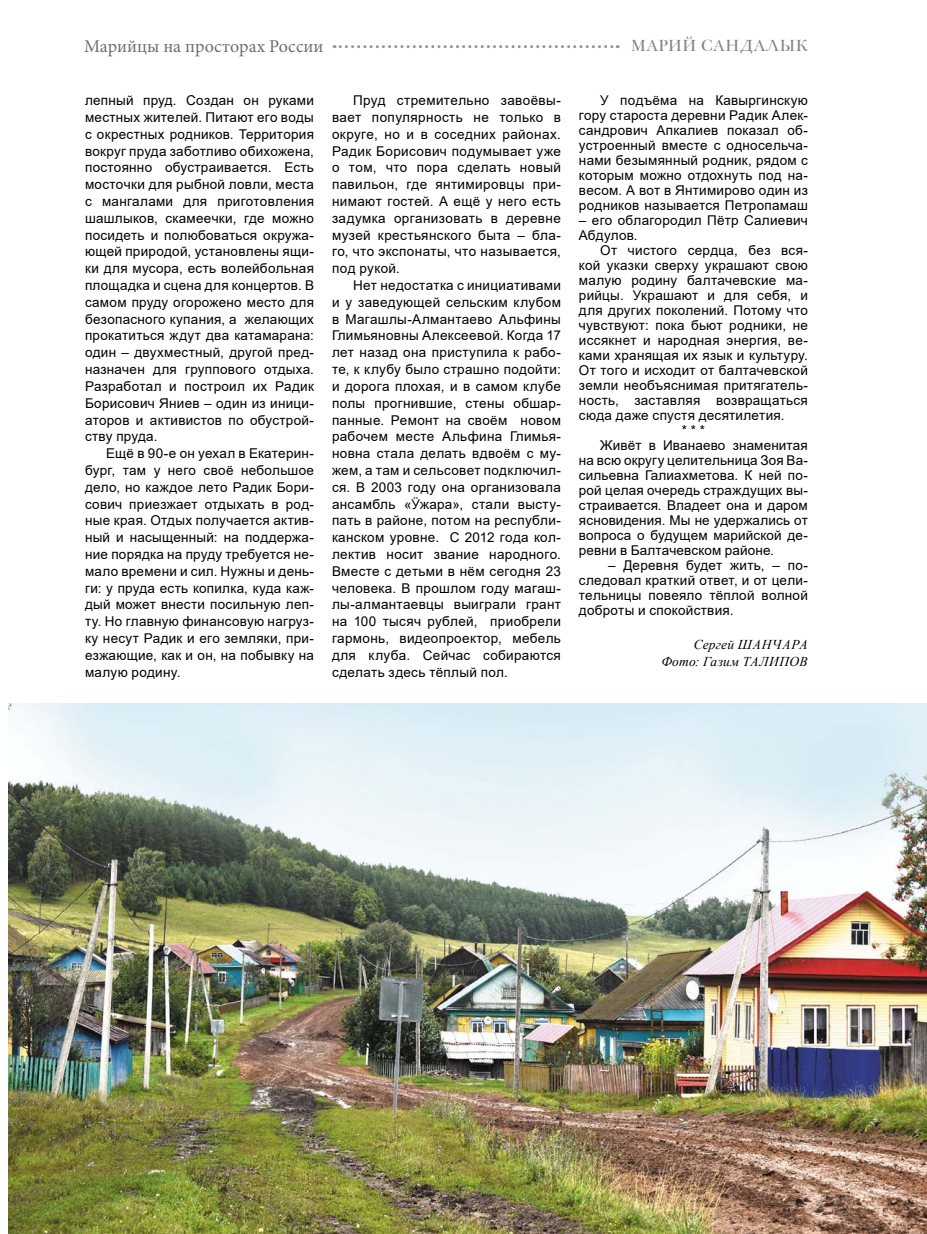
<style>
.page{position:relative;width:927px;height:1234px;background:#fff}
.page>*{position:absolute;margin:0;border:0;box-sizing:border-box;transform-origin:0 0}
.t1{font:18px "Minion Pro";color:#6d6e71}
.t2{font:16.5px "Baskerville BT";letter-spacing:.035em;color:#808285}
.t3{font:13.5px/15px "Arial";letter-spacing:.02em;color:#000;text-align:justify}
.t4{font:italic 13.5px/16.8px "Times New Roman";letter-spacing:.02em;color:#000;text-align:right}
</style>
<div class="page">
<img style="left:9px;top:703px;width:918px;height:530px">
<svg style="left:334px;top:45px;width:284px;height:3px"></svg>
<p class="t1" style="left:84px;top:35px;width:241px">Марийцы на просторах России</p>
<p class="t3" style="left:85px;top:93px;width:230px">лепный пруд. Создан он руками</p>
<p class="t3" style="left:85px;top:110px;width:230px">местных жителей. Питают его воды</p>
<p class="t3" style="left:85px;top:126px;width:230px">с окрестных родников. Территория</p>
<p class="t3" style="left:85px;top:143px;width:230px">вокруг пруда заботливо обихожена,</p>
<p class="t3" style="left:85px;top:160px;width:230px">постоянно обустраивается. Есть</p>
<p class="t3" style="left:85px;top:177px;width:230px">мосточки для рыбной ловли, места</p>
<p class="t3" style="left:85px;top:194px;width:230px">с мангалами для приготовления</p>
<p class="t3" style="left:85px;top:210px;width:231px">шашлыков, скамеечки, где можно</p>
<p class="t3" style="left:85px;top:227px;width:230px">посидеть и полюбоваться окружа-</p>
<p class="t3" style="left:85px;top:244px;width:230px">ющей природой, установлены ящи-</p>
<p class="t3" style="left:85px;top:261px;width:230px">ки для мусора, есть волейбольная</p>
<p class="t3" style="left:85px;top:278px;width:230px">площадка и сцена для концертов. В</p>
<p class="t3" style="left:85px;top:294px;width:230px">самом пруду огорожено место для</p>
<p class="t3" style="left:85px;top:311px;width:230px">безопасного купания, а желающих</p>
<p class="t3" style="left:85px;top:328px;width:230px">прокатиться ждут два катамарана:</p>
<p class="t3" style="left:85px;top:345px;width:230px">один – двухместный, другой пред-</p>
<p class="t3" style="left:85px;top:362px;width:230px">назначен для группового отдыха.</p>
<p class="t3" style="left:85px;top:378px;width:230px">Разработал и построил их Радик</p>
<p class="t3" style="left:85px;top:395px;width:230px">Борисович Яниев – один из иници-</p>
<p class="t3" style="left:85px;top:412px;width:230px">аторов и активистов по обустрой-</p>
<p class="t3" style="left:85px;top:429px;width:74px">ству пруда.</p>
<p class="t3" style="left:106px;top:446px;width:209px">Ещё в 90-е он уехал в Екатерин-</p>
<p class="t3" style="left:85px;top:462px;width:230px">бург, там у него своё небольшое</p>
<p class="t3" style="left:85px;top:479px;width:230px">дело, но каждое лето Радик Бори-</p>
<p class="t3" style="left:85px;top:496px;width:230px">сович приезжает отдыхать в род-</p>
<p class="t3" style="left:85px;top:513px;width:230px">ные края. Отдых получается актив-</p>
<p class="t3" style="left:85px;top:530px;width:230px">ный и насыщенный: на поддержа-</p>
<p class="t3" style="left:85px;top:546px;width:230px">ние порядка на пруду требуется не-</p>
<p class="t3" style="left:85px;top:563px;width:230px">мало времени и сил. Нужны и день-</p>
<p class="t3" style="left:85px;top:580px;width:230px">ги: у пруда есть копилка, куда каж-</p>
<p class="t3" style="left:85px;top:597px;width:230px">дый может внести посильную леп-</p>
<p class="t3" style="left:85px;top:614px;width:230px">ту. Но главную финансовую нагруз-</p>
<p class="t3" style="left:85px;top:630px;width:230px">ку несут Радик и его земляки, при-</p>
<p class="t3" style="left:85px;top:647px;width:230px">езжающие, как и он, на побывку на</p>
<p class="t3" style="left:85px;top:664px;width:97px">малую родину.</p>
<p class="t3" style="left:353px;top:93px;width:209px">Пруд стремительно завоёвы-</p>
<p class="t3" style="left:332px;top:110px;width:230px">вает популярность не только в</p>
<p class="t3" style="left:332px;top:126px;width:230px">округе, но и в соседних районах.</p>
<p class="t3" style="left:332px;top:143px;width:230px">Радик Борисович подумывает уже</p>
<p class="t3" style="left:332px;top:160px;width:230px">о том, что пора сделать новый</p>
<p class="t3" style="left:332px;top:177px;width:230px">павильон, где янтимировцы при-</p>
<p class="t3" style="left:332px;top:194px;width:230px">нимают гостей. А ещё у него есть</p>
<p class="t3" style="left:332px;top:210px;width:230px">задумка организовать в деревне</p>
<p class="t3" style="left:332px;top:227px;width:230px">музей крестьянского быта – бла-</p>
<p class="t3" style="left:332px;top:244px;width:230px">го, что экспонаты, что называется,</p>
<p class="t3" style="left:332px;top:261px;width:70px">под рукой.</p>
<p class="t3" style="left:353px;top:278px;width:209px">Нет недостатка с инициативами</p>
<p class="t3" style="left:332px;top:294px;width:230px">и у заведующей сельским клубом</p>
<p class="t3" style="left:332px;top:311px;width:230px">в Магашлы-Алмантаево Альфины</p>
<p class="t3" style="left:332px;top:328px;width:230px">Глимьяновны Алексеевой. Когда 17</p>
<p class="t3" style="left:332px;top:345px;width:230px">лет назад она приступила к рабо-</p>
<p class="t3" style="left:332px;top:362px;width:230px">те, к клубу было страшно подойти:</p>
<p class="t3" style="left:332px;top:378px;width:230px">и дорога плохая, и в самом клубе</p>
<p class="t3" style="left:332px;top:395px;width:230px">полы прогнившие, стены обшар-</p>
<p class="t3" style="left:332px;top:412px;width:230px">панные. Ремонт на своём новом</p>
<p class="t3" style="left:332px;top:429px;width:230px">рабочем месте Альфина Глимья-</p>
<p class="t3" style="left:332px;top:446px;width:230px">новна стала делать вдвоём с му-</p>
<p class="t3" style="left:332px;top:462px;width:230px">жем, а там и сельсовет подключил-</p>
<p class="t3" style="left:332px;top:479px;width:230px">ся. В 2003 году она организовала</p>
<p class="t3" style="left:332px;top:496px;width:230px">ансамбль «Ӱжара», стали высту-</p>
<p class="t3" style="left:332px;top:513px;width:230px">пать в районе, потом на республи-</p>
<p class="t3" style="left:332px;top:530px;width:230px">канском уровне. С 2012 года кол-</p>
<p class="t3" style="left:332px;top:546px;width:230px">лектив носит звание народного.</p>
<p class="t3" style="left:332px;top:563px;width:230px">Вместе с детьми в нём сегодня 23</p>
<p class="t3" style="left:332px;top:580px;width:230px">человека. В прошлом году магаш-</p>
<p class="t3" style="left:332px;top:597px;width:230px">лы-алмантаевцы выиграли грант</p>
<p class="t3" style="left:332px;top:614px;width:230px">на 100 тысяч рублей, приобрели</p>
<p class="t3" style="left:332px;top:630px;width:230px">гармонь, видеопроектор, мебель</p>
<p class="t3" style="left:332px;top:647px;width:230px">для клуба. Сейчас собираются</p>
<p class="t3" style="left:332px;top:664px;width:177px">сделать здесь тёплый пол.</p>
<p class="t2" style="left:631px;top:34px;width:179px">МАРИЙ САНДАЛЫК</p>
<p class="t3" style="left:579px;top:93px;width:230px;text-indent:21px">У подъёма на Кавыргинскую гору староста деревни Радик Алек&shy;сандрович Апкалиев показал об&shy;устроенный вместе с односельча&shy;нами безымянный родник, рядом с которым можно отдохнуть под на&shy;весом. А вот в Янтимирово один из родников называется Петропамаш</p>
<p class="t3" style="left:579px;top:213px;width:230px">– его облагородил Пётр Салиевич</p>
<p class="t3" style="left:579px;top:228px;width:60px">Абдулов.</p>
<p class="t3" style="left:600px;top:243px;width:209px">От чистого сердца, без вся-</p>
<p class="t3" style="left:579px;top:258px;width:230px">кой указки сверху украшают свою</p>
<p class="t3" style="left:579px;top:273px;width:230px">малую родину балтачевские ма-</p>
<p class="t3" style="left:579px;top:288px;width:231px">рийцы. Украшают и для себя, и</p>
<p class="t3" style="left:579px;top:303px;width:230px">для других поколений. Потому что</p>
<p class="t3" style="left:579px;top:318px;width:230px">чувствуют: пока бьют родники, не</p>
<p class="t3" style="left:579px;top:333px;width:230px">иссякнет и народная энергия, ве-</p>
<p class="t3" style="left:579px;top:348px;width:230px">ками хранящая их язык и культуру.</p>
<p class="t3" style="left:579px;top:363px;width:230px">От того и исходит от балтачевской</p>
<p class="t3" style="left:579px;top:378px;width:230px">земли необъяснимая притягатель-</p>
<p class="t3" style="left:579px;top:393px;width:230px">ность, заставляя возвращаться</p>
<p class="t3" style="left:579px;top:408px;width:207px">сюда даже спустя десятилетия.</p>
<p class="t3" style="left:682px;top:423px;width:25px">* * *</p>
<p class="t3" style="left:600px;top:438px;width:209px">Живёт в Иванаево знаменитая</p>
<p class="t3" style="left:579px;top:453px;width:230px">на всю округу целительница Зоя Ва-</p>
<p class="t3" style="left:579px;top:468px;width:230px">сильевна Галиахметова. К ней по-</p>
<p class="t3" style="left:579px;top:483px;width:230px">рой целая очередь страждущих вы-</p>
<p class="t3" style="left:579px;top:498px;width:230px">страивается. Владеет она и даром</p>
<p class="t3" style="left:579px;top:513px;width:230px">ясновидения. Мы не удержались от</p>
<p class="t3" style="left:579px;top:528px;width:230px">вопроса о будущем марийской де-</p>
<p class="t3" style="left:579px;top:543px;width:197px">ревни в Балтачевском районе.</p>
<p class="t3" style="left:579px;top:558px;width:230px;text-indent:29px">– Деревня будет жить, – по&shy;следовал краткий ответ, и от цели&shy;тельницы повеяло тёплой волной доброты и спокойствия.</p>
<p class="t4" style="left:661px;top:636px;width:148px">Сергей ШАНЧАРА<br>Фото: Газим ТАЛИПОВ</p>
</div>
